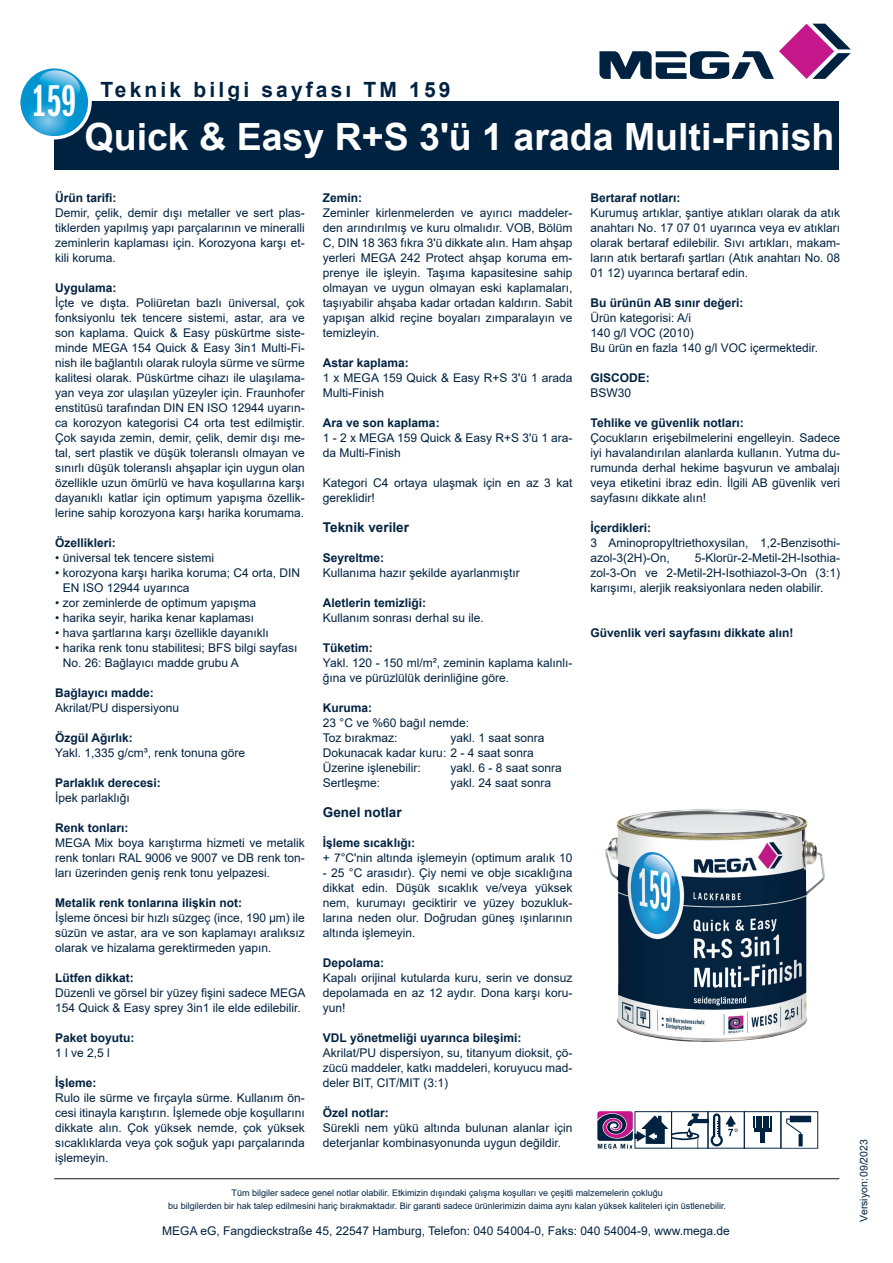
<style>
.page{position:relative;width:893px;height:1263px;background:#fff}
.page>*{position:absolute;margin:0;border:0;box-sizing:border-box;transform-origin:0 0}
.t1{font:46.2px "ITC Franklin Gothic Std Dm X Cp";color:#fff}
.t2{font:700 37.5px "Arial";color:#fff}
.t3{font:700 21px "Arial";letter-spacing:.15em;color:#002241}
.t4{font:700 13.5px "Arial";color:#002241}
.t5{font:12px/15px "Arial";color:#002241;text-align:justify}
.t6{font:700 12px "Arial";color:#002241}
.t7{font:10.5px "Arial";color:#002241}
.t8{font:9px/13.5px "Arial";color:#002241;text-align:center}
</style>
<div class="page">
<div style="left:54px;top:101px;width:785px;height:68px;background:#002241"></div>
<svg style="left:17px;top:65px;width:75px;height:75px"></svg>
<svg style="left:21px;top:68px;width:65px;height:68px"></svg>
<svg style="left:599px;top:24px;width:252px;height:55px"></svg>
<hr style="left:54px;top:1178px;width:785px;height:1px;background:#231f20">
<img style="left:605px;top:809px;width:220px;height:233px">
<svg style="left:597px;top:1111px;width:221px;height:38px"></svg>
<hr style="left:760px;top:1130px;width:4px;height:13px;background:#002241">
<hr style="left:753px;top:1128px;width:18px;height:4px;background:#002241">
<h1 class="t1" style="left:32px;top:76px;width:46px">159</h1>
<h3 class="t3" style="left:101px;top:74px;width:351px">Teknik bilgi sayfası TM 159</h3>
<h2 class="t2" style="left:85px;top:110px;width:751px">Quick &amp; Easy R+S 3'ü 1 arada Multi-Finish</h2>
<p class="t6" style="left:55px;top:190px;width:63px">Ürün tarifi:</p>
<p class="t5" style="left:55px;top:205px;width:251px">Demir, çelik, demir dışı metaller ve sert plas&shy;tiklerden yapılmış yapı parçalarının ve mineralli zeminlerin kaplaması için. Korozyona karşı et&shy;kili koruma.</p>
<p class="t6" style="left:55px;top:280px;width:63px">Uygulama:</p>
<p class="t5" style="left:55px;top:295px;width:251px">İçte ve dışta. Poliüretan bazlı üniversal, çok fonksiyonlu tek tencere sistemi, astar, ara ve son kaplama. Quick &amp; Easy püskürtme siste&shy;minde MEGA 154 Quick &amp; Easy 3in1 Multi-Fi&shy;nish ile bağlantılı olarak ruloyla sürme ve sürme kalitesi olarak. Püskürtme cihazı ile ulaşılama&shy;yan veya zor ulaşılan yüzeyler için. Fraunhofer enstitüsü tarafından DIN EN ISO 12944 uyarın&shy;ca korozyon kategorisi C4 orta test edilmiştir.<br>Çok sayıda zemin, demir, çelik, demir dışı me&shy;tal, sert plastik ve düşük toleranslı olmayan ve sınırlı düşük toleranslı ahşaplar için uygun olan özellikle uzun ömürlü ve hava koşullarına karşı dayanıklı katlar için optimum yapışma özellik&shy;lerine sahip korozyona karşı harika korumama.</p>
<p class="t6" style="left:55px;top:535px;width:62px">Özellikleri:</p>
<p class="t5" style="left:55px;top:550px;width:160px">• üniversal tek tencere sistemi</p>
<p class="t5" style="left:63px;top:565px;width:239px;text-indent:-8px">• korozyona karşı harika koruma; C4 orta, DIN<br>EN ISO 12944 uyarınca</p>
<p class="t5" style="left:55px;top:595px;width:202px">• zor zeminlerde de optimum yapışma</p>
<p class="t5" style="left:55px;top:610px;width:200px">• harika seyir, harika kenar kaplaması</p>
<p class="t5" style="left:55px;top:625px;width:215px">• hava şartlarına karşı özellikle dayanıklı</p>
<p class="t5" style="left:63px;top:640px;width:236px;text-indent:-8px">• harika renk tonu stabilitesi; BFS bilgi sayfası<br>No. 26: Bağlayıcı madde grubu A</p>
<p class="t6" style="left:55px;top:685px;width:100px">Bağlayıcı madde:</p>
<p class="t5" style="left:55px;top:700px;width:126px">Akrilat/PU dispersiyonu</p>
<p class="t6" style="left:55px;top:730px;width:79px">Özgül Ağırlık:</p>
<p class="t5" style="left:55px;top:745px;width:191px">Yakl. 1,335 g/cm³, renk tonuna göre</p>
<p class="t6" style="left:55px;top:775px;width:107px">Parlaklık derecesi:</p>
<p class="t5" style="left:55px;top:790px;width:76px">İpek parlaklığı</p>
<p class="t6" style="left:55px;top:820px;width:75px">Renk tonları:</p>
<p class="t5" style="left:55px;top:835px;width:251px">MEGA Mix boya karıştırma hizmeti ve metalik renk tonları RAL 9006 ve 9007 ve DB renk ton&shy;ları üzerinden geniş renk tonu yelpazesi.</p>
<p class="t6" style="left:55px;top:895px;width:188px">Metalik renk tonlarına ilişkin not:</p>
<p class="t5" style="left:55px;top:910px;width:251px">İşleme öncesi bir hızlı süzgeç (ince, 190 µm) ile süzün ve astar, ara ve son kaplamayı aralıksız olarak ve hizalama gerektirmeden yapın.</p>
<p class="t6" style="left:55px;top:970px;width:80px">Lütfen dikkat:</p>
<p class="t5" style="left:55px;top:985px;width:252px">Düzenli ve görsel bir yüzey fişini sadece MEGA<br>154 Quick &amp; Easy sprey 3in1 ile elde edilebilir.</p>
<p class="t6" style="left:55px;top:1030px;width:81px">Paket boyutu:</p>
<p class="t5" style="left:55px;top:1045px;width:56px">1 l ve 2,5 l</p>
<p class="t6" style="left:55px;top:1075px;width:43px">İşleme:</p>
<p class="t5" style="left:55px;top:1090px;width:251px">Rulo ile sürme ve fırçayla sürme. Kullanım ön&shy;cesi itinayla karıştırın. İşlemede obje koşullarını dikkate alın. Çok yüksek nemde, çok yüksek sıcaklıklarda veya çok soğuk yapı parçalarında işlemeyin.</p>
<p class="t6" style="left:323px;top:190px;width:41px">Zemin:</p>
<p class="t5" style="left:323px;top:205px;width:251px">Zeminler kirlenmelerden ve ayırıcı maddeler&shy;den arındırılmış ve kuru olmalıdır. VOB, Bölüm C, DIN 18 363 fıkra 3'ü dikkate alın. Ham ahşap yerleri MEGA 242 Protect ahşap koruma em&shy;prenye ile işleyin. Taşıma kapasitesine sahip olmayan ve uygun olmayan eski kaplamaları, taşıyabilir ahşaba kadar ortadan kaldırın. Sabit yapışan alkid reçine boyaları zımparalayın ve temizleyin.</p>
<p class="t6" style="left:323px;top:355px;width:88px">Astar kaplama:</p>
<p class="t5" style="left:323px;top:370px;width:251px">1 x MEGA 159 Quick &amp; Easy R+S 3'ü 1 arada<br>Multi-Finish</p>
<p class="t6" style="left:323px;top:415px;width:118px">Ara ve son kaplama:</p>
<p class="t5" style="left:323px;top:430px;width:251px">1 - 2 x MEGA 159 Quick &amp; Easy R+S 3'ü 1 ara&shy;da Multi-Finish</p>
<p class="t5" style="left:323px;top:475px;width:251px">Kategori C4 ortaya ulaşmak için en az 3 kat gereklidir!</p>
<p class="t4" style="left:323px;top:518px;width:88px">Teknik veriler</p>
<p class="t6" style="left:323px;top:550px;width:63px">Seyreltme:</p>
<p class="t5" style="left:323px;top:565px;width:198px">Kullanıma hazır şekilde ayarlanmıştır</p>
<p class="t6" style="left:323px;top:595px;width:105px">Aletlerin temizliği:</p>
<p class="t5" style="left:323px;top:610px;width:162px">Kullanım sonrası derhal su ile.</p>
<p class="t6" style="left:323px;top:640px;width:52px">Tüketim:</p>
<p class="t5" style="left:323px;top:655px;width:251px">Yakl. 120 - 150 ml/m², zeminin kaplama kalınlı&shy;ğına ve pürüzlülük derinliğine göre.</p>
<p class="t6" style="left:323px;top:700px;width:51px">Kuruma:</p>
<p class="t5" style="left:323px;top:715px;width:148px">23 °C ve %60 bağıl nemde:<br>Toz bırakmaz:</p>
<p class="t5" style="left:323px;top:730px;width:223px;text-align:left;text-indent:128px">yakl. 1 saat sonra<br>Dokunacak kadar kuru: 2 - 4 saat sonra<br>Üzerine işlenebilir:</p>
<p class="t5" style="left:450px;top:760px;width:113px">yakl. 6 - 8 saat sonra</p>
<p class="t5" style="left:323px;top:775px;width:59px">Sertleşme:</p>
<p class="t5" style="left:450px;top:775px;width:102px">yakl. 24 saat sonra</p>
<p class="t4" style="left:323px;top:803px;width:80px">Genel notlar</p>
<p class="t6" style="left:323px;top:835px;width:94px">İşleme sıcaklığı:</p>
<p class="t5" style="left:323px;top:850px;width:251px">+ 7°C'nin altında işlemeyin (optimum aralık 10</p>
<p class="t5" style="left:323px;top:865px;width:251px">- 25 °C arasıdır). Çiy nemi ve obje sıcaklığına dikkat edin. Düşük sıcaklık ve/veya yüksek nem, kurumayı geciktirir ve yüzey bozukluk&shy;larına neden olur. Doğrudan güneş ışınlarının altında işlemeyin.</p>
<p class="t6" style="left:323px;top:955px;width:63px">Depolama:</p>
<p class="t5" style="left:323px;top:970px;width:251px">Kapalı orijinal kutularda kuru, serin ve donsuz depolamada en az 12 aydır. Dona karşı koru&shy;yun!</p>
<p class="t6" style="left:323px;top:1030px;width:200px">VDL yönetmeliği uyarınca bileşimi:</p>
<p class="t5" style="left:323px;top:1045px;width:251px">Akrilat/PU dispersiyon, su, titanyum dioksit, çö&shy;zücü maddeler, katkı maddeleri, koruyucu mad&shy;deler BIT, CIT/MIT (3:1)</p>
<p class="t6" style="left:323px;top:1105px;width:68px">Özel notlar:</p>
<p class="t5" style="left:323px;top:1120px;width:251px">Sürekli nem yükü altında bulunan alanlar için deterjanlar kombinasyonunda uygun değildir.</p>
<p class="t6" style="left:591px;top:190px;width:92px">Bertaraf notları:</p>
<p class="t5" style="left:591px;top:205px;width:251px">Kurumuş artıklar, şantiye atıkları olarak da atık anahtarı No. 17 07 01 uyarınca veya ev atıkları olarak bertaraf edilebilir. Sıvı artıkları, makam&shy;ların atık bertarafı şartları (Atık anahtarı No. 08<br>01 12) uyarınca bertaraf edin.</p>
<p class="t6" style="left:591px;top:295px;width:154px">Bu ürünün AB sınır değeri:</p>
<p class="t5" style="left:591px;top:310px;width:229px;text-align:left">Ürün kategorisi: A/i<br>140 g/l VOC (2010)<br>Bu ürün en fazla 140 g/l VOC içermektedir.</p>
<p class="t6" style="left:591px;top:370px;width:61px">GISCODE:</p>
<p class="t5" style="left:591px;top:385px;width:42px">BSW30</p>
<p class="t6" style="left:591px;top:415px;width:155px">Tehlike ve güvenlik notları:</p>
<p class="t5" style="left:591px;top:430px;width:251px">Çocukların erişebilmelerini engelleyin. Sadece iyi havalandırılan alanlarda kullanın. Yutma du&shy;rumunda derhal hekime başvurun ve ambalajı veya etiketini ibraz edin. İlgili AB güvenlik veri sayfasını dikkate alın!</p>
<p class="t6" style="left:591px;top:520px;width:62px">İçerdikleri:</p>
<p class="t5" style="left:591px;top:535px;width:251px">3 Aminopropyltriethoxysilan, 1,2-Benzisothi&shy;azol-3(2H)-On,</p>
<p class="t5" style="left:591px;top:550px;width:251px;text-indent:104px">5-Klorür-2-Metil-2H-Isothia&shy;zol-3-On ve 2-Metil-2H-Isothiazol-3-On (3:1) karışımı, alerjik reaksiyonlara neden olabilir.</p>
<p class="t6" style="left:591px;top:625px;width:204px">Güvenlik veri sayfasını dikkate alın!</p>
<p class="t8" style="left:168px;top:1186px;width:559px">Tüm bilgiler sadece genel notlar olabilir. Etkimizin dışındaki çalışma koşulları ve çeşitli malzemelerin çokluğu<br>bu bilgilerden bir hak talep edilmesini hariç bırakmaktadır. Bir garanti sadece ürünlerimizin daima aynı kalan yüksek kaliteleri için üstlenebilir.</p>
<p class="t5" style="left:162px;top:1223px;width:569px">MEGA eG, Fangdieckstraße 45, 22547 Hamburg, Telefon: 040 54004-0, Faks: 040 54004-9, www.mega.de</p>
<p class="t7" style="left:857px;top:1221px;width:84px;rotate:-90deg">Versiyon:09/2023</p>
</div>
